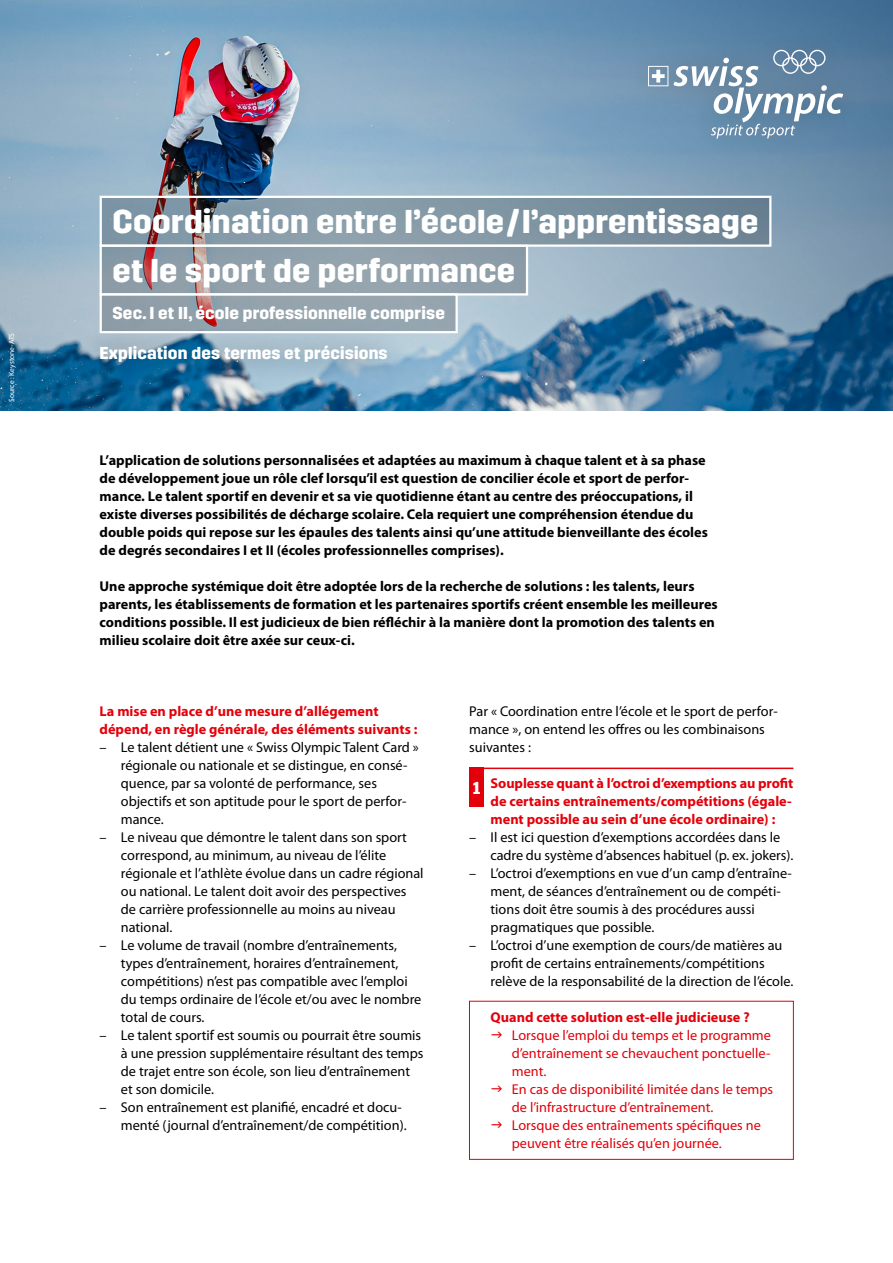
<style>
.page{position:relative;width:893px;height:1263px;background:#fff}
.page>*{position:absolute;margin:0;border:0;box-sizing:border-box;transform-origin:0 0}
.t1{font:700 33px "Trim";letter-spacing:.01em;color:#fff}
.t2{font:700 17.25px "Trim";letter-spacing:.01em;color:#fff}
.t3{font:14.25px/18px "Myriad Pro";color:#000}
.t4{font:700 14.25px/18px "Myriad Pro";color:#000}
.t5{font:700 14.25px/18px "Myriad Pro";color:#e3000b;text-align:justify}
.t6{font:14.25px/18px "Myriad Pro";color:#e3000b}
.t7{font:7.5px "Myriad Pro";letter-spacing:-.005em;color:#fff}
</style>
<div class="page">
<img style="left:0;top:0;width:30px;height:410px">
<svg style="left:30px;top:0;width:863px;height:410px;background:#7195b2"></svg>
<hr style="left:469px;top:767px;width:324px;height:2px;background:#e3000b">
<div style="left:626px;top:27px;width:238px;height:132px;background:#000;opacity:.2"></div>
<svg style="left:648px;top:50px;width:195px;height:88px;background:#7d9cb5"></svg>
<svg style="left:103px;top:247px;width:422px;height:46px;background:#919da8"></svg>
<div style="left:100px;top:244px;width:428px;height:52px;border:2px solid #fff"></div>
<svg style="left:103px;top:199px;width:665px;height:45px;background:#7d909e"></svg>
<div style="left:100px;top:196px;width:671px;height:51px;border:2px solid #fff"></div>
<div style="left:101px;top:294px;width:356px;height:38px;background:#94a3ac"></div>
<div style="left:100px;top:293px;width:358px;height:40px;border:2px solid #fff"></div>
<div style="left:78px;top:325px;width:331px;height:59px;background:#000;opacity:.4"></div>
<div style="left:469px;top:767px;width:15px;height:40px;background:#e3000b"></div>
<p class="t7" style="left:8px;top:402px;width:70px;rotate:-90deg">Source : Keystone-ATS</p>
<h1 class="t1" style="left:112px;top:203px;width:647px">Coordination entre l’école/l’apprentissage</h1>
<h1 class="t1" style="left:112px;top:252px;width:404px">et le sport de performance</h1>
<p class="t2" style="left:112px;top:303px;width:334px">Sec. I et II, école professionnelle comprise</p>
<p class="t2" style="left:100px;top:343px;width:290px">Explication des termes et précisions</p>
<p class="t4" style="left:100px;top:451px;width:610px">L’application de solutions personnalisées et adaptées au maximum à chaque talent et à sa phase de développement joue un rôle clef lorsqu’il est question de concilier école et sport de perfor&shy;mance. Le talent sportif en devenir et sa vie quotidienne étant au centre des préoccupations, il existe diverses possibilités de décharge scolaire. Cela requiert une compréhension étendue du double poids qui repose sur les épaules des talents ainsi qu’une attitude bienveillante des écoles de degrés secondaires I et II (écoles professionnelles comprises).</p>
<p class="t4" style="left:100px;top:577px;width:620px">Une approche systémique doit être adoptée lors de la recherche de solutions : les talents, leurs parents, les établissements de formation et les partenaires sportifs créent ensemble les meilleures conditions possible. Il est judicieux de bien réfléchir à la manière dont la promotion des talents en milieu scolaire doit être axée sur ceux-ci.</p>
<p class="t5" style="left:100px;top:702px;width:319px">La mise en place d’une mesure d’allégement dépend, en règle générale, des éléments suivants :</p>
<p class="t3" style="left:121px;top:739px;width:300px;text-indent:-21px">– Le talent détient une « Swiss Olympic Talent Card » régionale ou nationale et se distingue, en consé&shy;quence, par sa volonté de performance, ses objectifs et son aptitude pour le sport de perfor&shy;mance.</p>
<p class="t3" style="left:121px;top:829px;width:304px;text-indent:-21px">– Le niveau que démontre le talent dans son sport correspond, au minimum, au niveau de l’élite régionale et l’athlète évolue dans un cadre régional ou national. Le talent doit avoir des perspectives de carrière professionnelle au moins au niveau national.</p>
<p class="t3" style="left:121px;top:937px;width:302px;text-indent:-21px">– Le volume de travail (nombre d’entraînements, types d’entraînement, horaires d’entraînement, compétitions) n’est pas compatible avec l’emploi du temps ordinaire de l’école et/ou avec le nombre total de cours.</p>
<p class="t3" style="left:121px;top:1027px;width:304px;text-indent:-21px">– Le talent sportif est soumis ou pourrait être soumis à une pression supplémentaire résultant des temps de trajet entre son école, son lieu d’entraînement et son domicile.</p>
<p class="t3" style="left:121px;top:1099px;width:287px;text-indent:-21px">– Son entraînement est planifié, encadré et docu&shy;menté (journal d’entraînement/de compétition).</p>
<p class="t3" style="left:469px;top:703px;width:310px">Par « Coordination entre l’école et le sport de perfor&shy;mance », on entend les offres ou les combinaisons suivantes :</p>
<p class="t5" style="left:491px;top:775px;width:304px">Souplesse quant à l’octroi d’exemptions au profit de certains entraînements/compétitions (égale&shy;ment possible au sein d’une école ordinaire) :</p>
<p class="t3" style="left:491px;top:829px;width:304px;text-indent:-21px">– Il est ici question d’exemptions accordées dans le cadre du système d’absences habituel (p. ex. jokers).</p>
<p class="t3" style="left:491px;top:865px;width:303px;text-indent:-21px">– L’octroi d’exemptions en vue d’un camp d’entraîne&shy;ment, de séances d’entraînement ou de compéti&shy;tions doit être soumis à des procédures aussi pragmatiques que possible.</p>
<p class="t3" style="left:491px;top:937px;width:304px;text-indent:-21px">– L’octroi d’une exemption de cours/de matières au profit de certains entraînements/compétitions relève de la responsabilité de la direction de l’école.</p>
<p class="t5" style="left:491px;top:1008px;width:261px">Quand cette solution est-elle judicieuse ?</p>
<p class="t6" style="left:512px;top:1027px;width:263px">Lorsque l’emploi du temps et le programme d’entraînement se chevauchent ponctuelle&shy;ment.<br>En cas de disponibilité limitée dans le temps de l’infrastructure d’entraînement.<br>Lorsque des entraînements spécifiques ne peuvent être réalisés qu’en journée.</p>
<p class="t2" style="left:473px;top:778px;width:9px">1</p>
</div>
